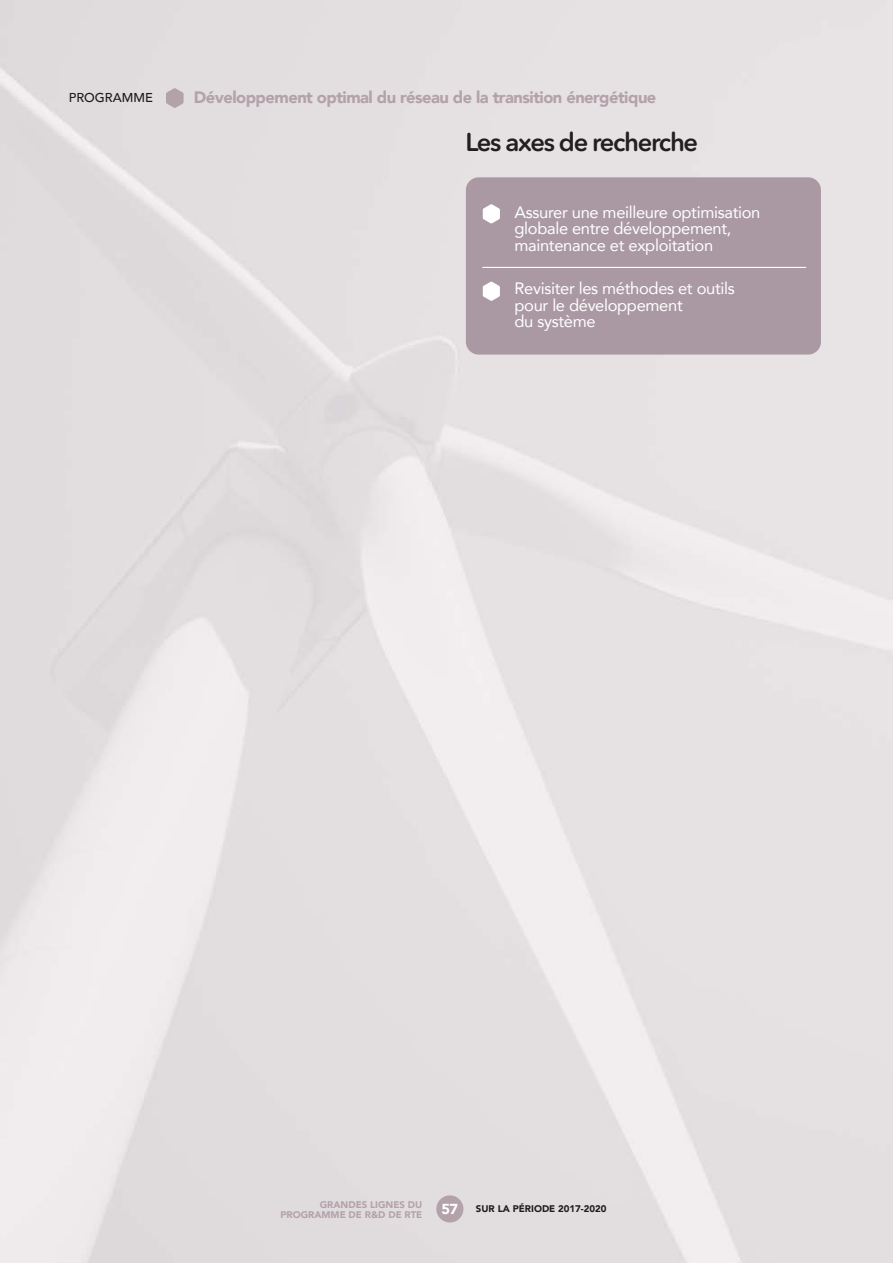
<style>
.page{position:relative;width:893px;height:1263px;background:#fff}
.page>*{position:absolute;margin:0;border:0;box-sizing:border-box;transform-origin:0 0}
.t1{font:600 25.5px "Avenir Next Rounded Pro";letter-spacing:-.05em;color:#231f20}
.t2{font:16.5px/16.5px "Avenir";letter-spacing:-.02em;color:#fff}
.t3{font:900 16.5px "Avenir";letter-spacing:-.03em;color:#b4a2ab}
.Folios{font:900 14.4px "Avenir";color:#fff}
.t4{font:500 12.9px "Avenir";color:#1d1e1c}
.t5{font:900 9.6px/10.5px "Avenir";color:#b4a2ab;text-align:right}
.t6{font:900 9.6px "Avenir";color:#1e1e1c}
</style>
<div class="page">
<div style="left:466px;top:177px;width:355px;height:178px;background:#aa99a2;border-radius:13px"></div>
<svg style="left:483px;top:204px;width:17px;height:19px"></svg>
<svg style="left:483px;top:282px;width:17px;height:19px"></svg>
<hr style="left:483px;top:267px;width:323px;height:1px;background:#fff">
<div style="left:436px;top:1195px;width:27px;height:27px;background:#b4a2ab;border-radius:50%"></div>
<svg style="left:166px;top:88px;width:18px;height:20px"></svg>
<p class="t4" style="left:69px;top:87px;width:86px">PROGRAMME</p>
<p class="t3" style="left:194px;top:83px;width:464px">Développement optimal du réseau de la transition énergétique</p>
<p class="t1" style="left:466px;top:126px;width:234px">Les axes de recherche</p>
<p class="t2" style="left:514px;top:203px;width:247px">Assurer une meilleure optimisation globale entre développement, maintenance et exploitation</p>
<p class="t2" style="left:514px;top:280px;width:222px">Revisiter les méthodes et outils pour le développement<br>du système</p>
<p class="t5" style="left:280px;top:1199px;width:143px">GRANDES LIGNES DU<br>PROGRAMME DE R&amp;D DE RTE</p>
<p class="t6" style="left:476px;top:1200px;width:132px">SUR LA PÉRIODE 2017-2020</p>
<p class="Folios" style="left:441px;top:1196px;width:18px">57</p>
</div>
